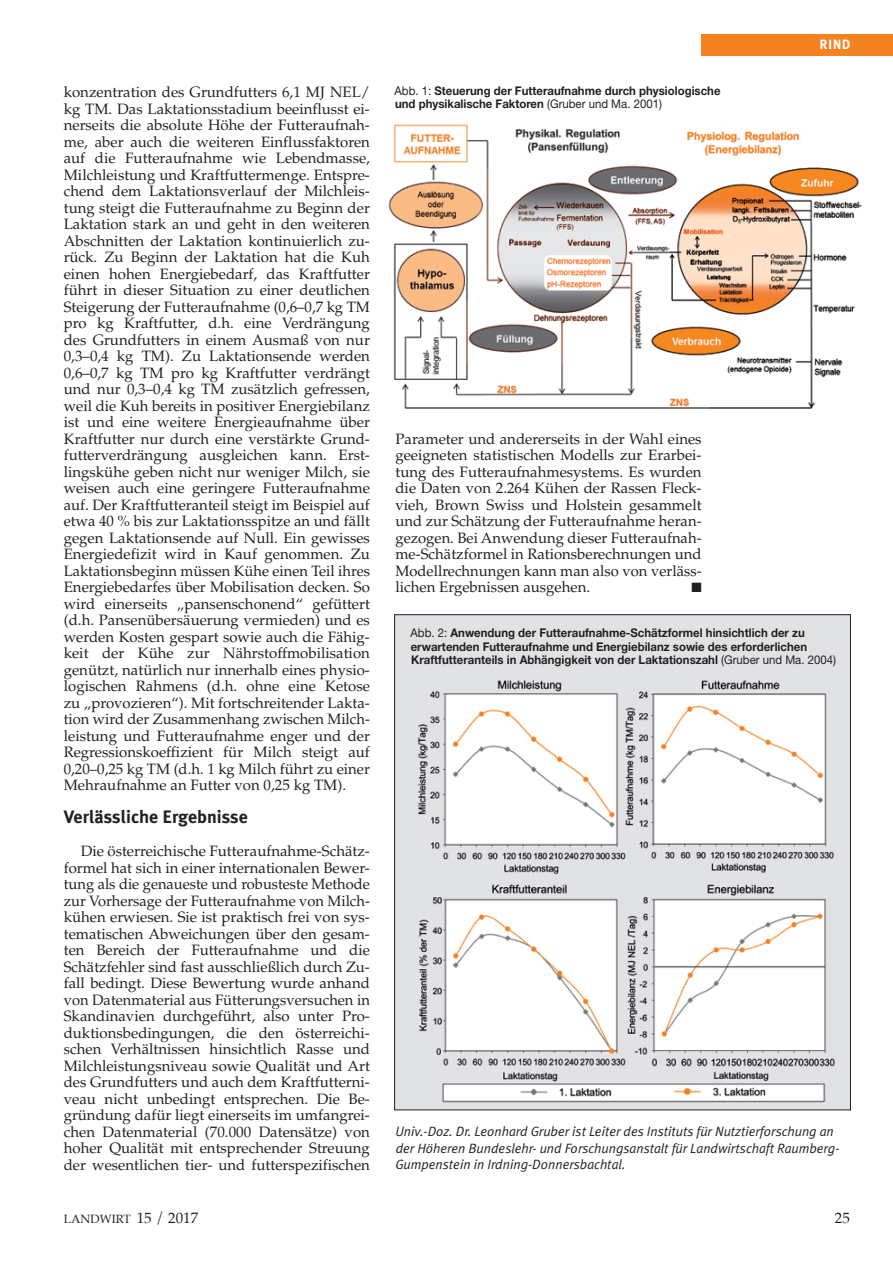
<style>
.page{position:relative;width:893px;height:1263px;background:#fff}
.page>*{position:absolute;margin:0;border:0;box-sizing:border-box;transform-origin:0 0}
.ZT_12_MetaPlusBold_s{font:700 18px "Meta Plus";color:#231f20}
.GS_10_Palatino_LT_St{font:15px/16.5px "Palatino LT Std";color:#231f20;text-align:justify}
.t1{font:15px "Palatino";color:#231f20}
.Autor_Abschluss_9_Me{font:italic 13.5px/16.5px "Meta Plus";color:#231f20}
.t2{font:700 13.5px "Meta Plus";color:#fff}
.GS_10_Palatino_LT_St-2{font:13.5px "Zapf Dingbats ITC";color:#231f20}
._8_Tabelle_ohne_Lini{font:700 12px/13.5px "Helvetica Neue LT Pro";color:#231f20;scale:.95 1}
.t3{font:12px "Palatino";color:#231f20}
.s1{font-weight:400}
.s2{font-size:15px}
</style>
<div class="page">
<div style="left:702px;top:34px;width:191px;height:21px;background:#f58220"></div>
<img style="left:388px;top:124px;width:474px;height:285px">
<img style="left:396px;top:616px;width:453px;height:492px">
<p class="GS_10_Palatino_LT_St" style="left:64px;top:84px;width:308px">konzentration des Grundfutters 6,1 MJ NEL/ kg TM. Das Laktationsstadium beeinflusst ei&shy;nerseits die absolute Höhe der Futteraufnah&shy;me, aber auch die weiteren Einflussfaktoren auf die Futteraufnahme wie Lebendmasse, Milchleistung und Kraftfuttermenge. Entspre&shy;chend dem Laktationsverlauf der Milchleis&shy;tung steigt die Futteraufnahme zu Beginn der Laktation stark an und geht in den weiteren Abschnitten der Laktation kontinuierlich zu&shy;rück. Zu Beginn der Laktation hat die Kuh einen hohen Energiebedarf, das Kraftfutter führt in dieser Situation zu einer deutlichen Steigerung der Futteraufnahme (0,6–0,7 kg TM pro kg Kraftfutter, d.h. eine Verdrängung des Grundfutters in einem Ausmaß von nur 0,3–0,4 kg TM). Zu Laktationsende werden 0,6–0,7 kg TM pro kg Kraftfutter verdrängt und nur 0,3–0,4 kg TM zusätzlich gefressen, weil die Kuh bereits in positiver Energiebilanz ist und eine weitere Energieaufnahme über Kraftfutter nur durch eine verstärkte Grund&shy;futterverdrängung ausgleichen kann. Erst&shy;lingskühe geben nicht nur weniger Milch, sie weisen auch eine geringere Futteraufnahme auf. Der Kraftfutteranteil steigt im Beispiel auf etwa 40 % bis zur Laktationsspitze an und fällt gegen Laktationsende auf Null. Ein gewisses Energiedefizit wird in Kauf genommen. Zu Laktationsbeginn müssen Kühe einen Teil ihres Energiebedarfes über Mobilisation decken. So wird einerseits „pansenschonend“ gefüttert (d.h. Pansenübersäuerung vermieden) und es werden Kosten gespart sowie auch die Fähig&shy;keit der Kühe zur Nährstoffmobilisation genützt, natürlich nur innerhalb eines physio&shy;logischen Rahmens (d.h. ohne eine Ketose zu „provozieren“). Mit fortschreitender Lakta&shy;tion wird der Zusammenhang zwischen Milch&shy;leistung und Futteraufnahme enger und der Regressionskoeffizient für Milch steigt auf 0,20–0,25 kg TM (d.h. 1 kg Milch führt zu einer Mehraufnahme an Futter von 0,25 kg TM).</p>
<p class="ZT_12_MetaPlusBold_s" style="left:64px;top:807px;width:186px">Verlässliche Ergebnisse</p>
<p class="GS_10_Palatino_LT_St" style="left:64px;top:843px;width:308px;text-indent:17px">Die österreichische Futteraufnahme-Schätz&shy;formel hat sich in einer internationalen Bewer&shy;tung als die genaueste und robusteste Methode zur Vorhersage der Futteraufnahme von Milch&shy;kühen erwiesen. Sie ist praktisch frei von sys&shy;tematischen Abweichungen über den gesam&shy;ten Bereich der Futteraufnahme und die Schätzfehler sind fast ausschließlich durch Zu&shy;fall bedingt. Diese Bewertung wurde anhand von Datenmaterial aus Fütterungsversuchen in Skandinavien durchgeführt, also unter Pro&shy;duktionsbedingungen, die den österreichi&shy;schen Verhältnissen hinsichtlich Rasse und Milchleistungsniveau sowie Qualität und Art des Grundfutters und auch dem Kraftfutterni&shy;veau nicht unbedingt entsprechen. Die Be&shy;gründung dafür liegt einerseits im umfangrei&shy;chen Datenmaterial (70.000 Datensätze) von hoher Qualität mit entsprechender Streuung der wesentlichen tier- und futterspezifischen</p>
<p class="_8_Tabelle_ohne_Lini" style="left:395px;top:83px;width:345px"><span class="s1">Abb. 1:</span> Steuerung der Futteraufnahme durch physiologische und physikalische Faktoren <span class="s1">(Gruber und Ma. 2001)</span></p>
<p class="t2" style="left:819px;top:37px;width:33px">RIND</p>
<p class="GS_10_Palatino_LT_St" style="left:395px;top:431px;width:308px">Parameter und andererseits in der Wahl eines geeigneten statistischen Modells zur Erarbei&shy;tung des Futteraufnahmesystems. Es wurden die Daten von 2.264 Kühen der Rassen Fleck&shy;vieh, Brown Swiss und Holstein gesammelt und zur Schätzung der Futteraufnahme heran&shy;gezogen. Bei Anwendung dieser Futteraufnah&shy;me-Schätzformel in Rationsberechnungen und Modellrechnungen kann man also von verläss&shy;lichen Ergebnissen ausgehen.</p>
<p class="GS_10_Palatino_LT_St-2" style="left:691px;top:581px;width:12px">■</p>
<p class="_8_Tabelle_ohne_Lini" style="left:410px;top:626px;width:449px"><span class="s1">Abb. 2:</span> Anwendung der Futteraufnahme-Schätzformel hinsichtlich der zu erwartenden Futteraufnahme und Energiebilanz sowie des erforderlichen<br>Kraftfutteranteils in Abhängigkeit von der Laktationszahl <span class="s1">(Gruber und Ma. 2004)</span></p>
<p class="Autor_Abschluss_9_Me" style="left:395px;top:1123px;width:446px">Univ.-Doz. Dr. Leonhard Gruber ist Leiter des Instituts für Nutztierforschung an der Höheren Bundeslehr- und Forschungsanstalt für Landwirtschaft Raumberg-<br>Gumpenstein in Irdning-Donnersbachtal.</p>
<p class="t3" style="left:64px;top:1209px;width:136px">LANDWIRT <span class="s2">15 / 2017</span></p>
<p class="t1" style="left:835px;top:1205px;width:16px">25</p>
</div>
